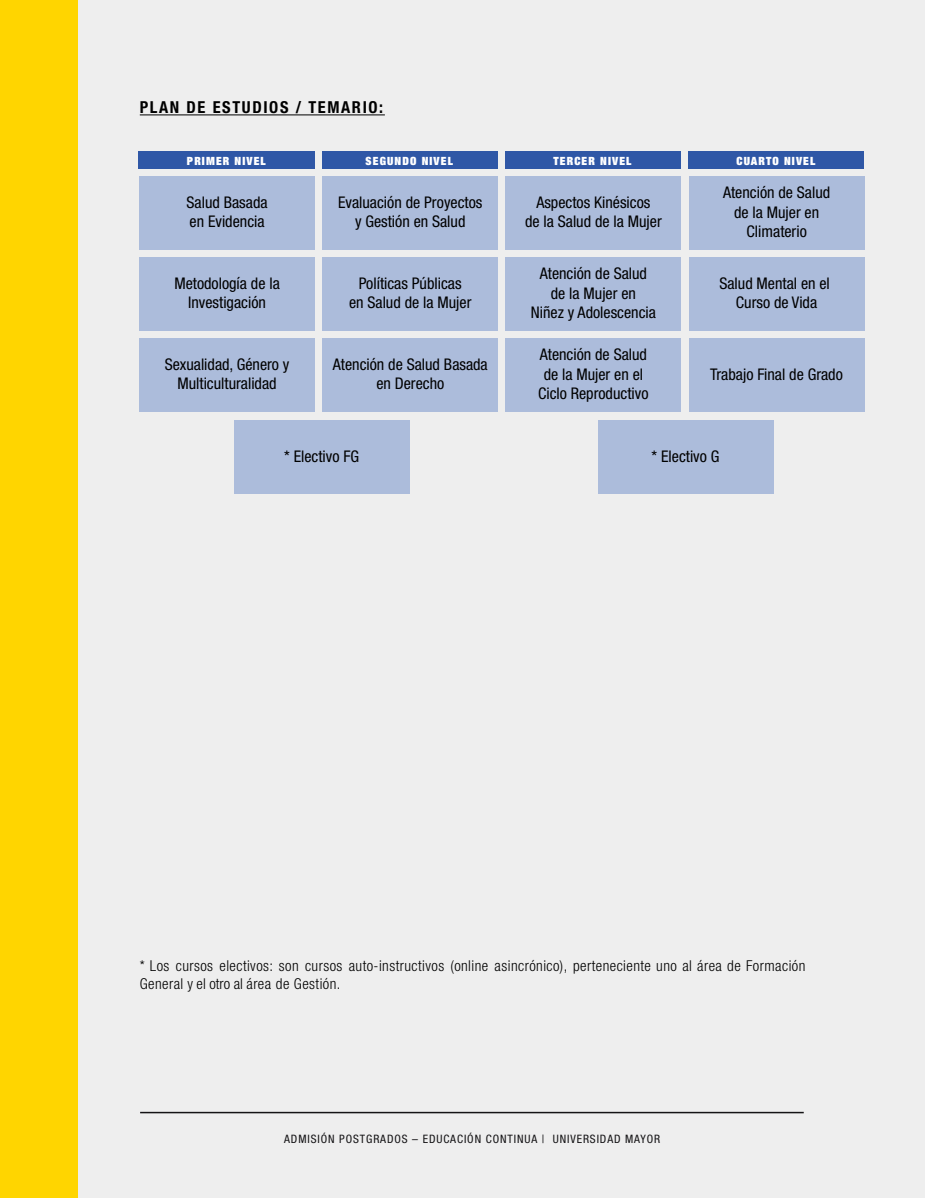
<style>
.page{position:relative;width:925px;height:1198px;background:#fff}
.page>*{position:absolute;margin:0;border:0;box-sizing:border-box;transform-origin:0 0}
.t1{font:700 condensed 16.5px "Helvetica Neue LT Std";letter-spacing:.1em;color:#000}
.t2{font:condensed 16.05px/19.4px "Helvetica Neue LT Std";color:#000;text-align:center}
.t3{font:300 condensed 15px/18px "Helvetica Neue LT Std";letter-spacing:.03em;color:#000}
.t4{font:condensed 11.55px "Helvetica Neue LT Std";letter-spacing:.08em;color:#141315}
.t5{font:900 condensed 11.4px "Helvetica Neue LT Std";letter-spacing:.1em;color:#fff}
</style>
<div class="page">
<div style="left:0;top:0;width:924px;height:1197px;background:#eee"></div>
<div style="left:0;top:0;width:77px;height:1197px;background:#ffd500"></div>
<hr style="left:140px;top:1111px;width:663px;height:2px;background:#141315">
<hr style="left:140px;top:114px;width:245px;height:1px;background:#000">
<div style="left:139px;top:176px;width:176px;height:73px;background:#acbcdb"></div>
<div style="left:322px;top:176px;width:176px;height:73px;background:#acbcdb"></div>
<div style="left:505px;top:176px;width:176px;height:73px;background:#acbcdb"></div>
<div style="left:688px;top:176px;width:176px;height:73px;background:#acbcdb"></div>
<div style="left:139px;top:257px;width:176px;height:73px;background:#acbcdb"></div>
<div style="left:322px;top:257px;width:176px;height:73px;background:#acbcdb"></div>
<div style="left:505px;top:257px;width:176px;height:73px;background:#acbcdb"></div>
<div style="left:688px;top:257px;width:176px;height:73px;background:#acbcdb"></div>
<div style="left:139px;top:338px;width:176px;height:73px;background:#acbcdb"></div>
<div style="left:322px;top:338px;width:176px;height:73px;background:#acbcdb"></div>
<div style="left:505px;top:338px;width:176px;height:73px;background:#acbcdb"></div>
<div style="left:688px;top:338px;width:176px;height:73px;background:#acbcdb"></div>
<div style="left:139px;top:151px;width:176px;height:17px;background:#2f57a6"></div>
<div style="left:505px;top:151px;width:175px;height:17px;background:#2f57a6"></div>
<div style="left:234px;top:420px;width:175px;height:74px;background:#acbcdb"></div>
<div style="left:597px;top:420px;width:176px;height:74px;background:#acbcdb"></div>
<div style="left:322px;top:151px;width:175px;height:17px;background:#2f57a6"></div>
<div style="left:688px;top:151px;width:175px;height:17px;background:#2f57a6"></div>
<p class="t1" style="left:140px;top:97px;width:245px">PLAN DE ESTUDIOS / TEMARIO:</p>
<p class="t5" style="left:365px;top:153px;width:89px">SEGUNDO NIVEL</p>
<p class="t5" style="left:553px;top:153px;width:79px">TERCER NIVEL</p>
<p class="t5" style="left:736px;top:153px;width:80px">CUARTO NIVEL</p>
<p class="t5" style="left:187px;top:153px;width:80px">PRIMER NIVEL</p>
<p class="t2" style="left:186px;top:192px;width:82px;text-align:left">Salud Basada en Evidencia</p>
<p class="t2" style="left:338px;top:192px;width:146px">Evaluación de Proyectos y Gestión en Salud</p>
<p class="t2" style="left:525px;top:192px;width:138px">Aspectos Kinésicos<br>de la Salud de la Mujer</p>
<p class="t2" style="left:722px;top:183px;width:109px">Atención de Salud de la Mujer en<br>Climaterio</p>
<p class="t2" style="left:174px;top:273px;width:107px">Metodología de la<br>Investigación</p>
<p class="t2" style="left:349px;top:273px;width:124px">Políticas Públicas<br>en Salud de la Mujer</p>
<p class="t2" style="left:530px;top:264px;width:127px">Atención de Salud de la Mujer en<br>Niñez y Adolescencia</p>
<p class="t2" style="left:719px;top:273px;width:112px">Salud Mental en el<br>Curso de Vida</p>
<p class="t2" style="left:333px;top:354px;width:156px">Atención de Salud Basada en Derecho</p>
<p class="t2" style="left:538px;top:345px;width:112px">Atención de Salud de la Mujer en el<br>Ciclo Reproductivo</p>
<p class="t2" style="left:165px;top:354px;width:126px">Sexualidad, Género y<br>Multiculturalidad</p>
<p class="t2" style="left:710px;top:364px;width:134px">Trabajo Final de Grado</p>
<p class="t2" style="left:284px;top:446px;width:76px">* Electivo FG</p>
<p class="t2" style="left:651px;top:446px;width:69px">* Electivo G</p>
<p class="t3" style="left:140px;top:956px;width:667px">* Los cursos electivos: son cursos auto-instructivos (online asincrónico), perteneciente uno al área de Formación<br>General y el otro al área de Gestión.</p>
<p class="t4" style="left:284px;top:1131px;width:377px">ADMISIÓN POSTGRADOS – EDUCACIÓN CONTINUA | UNIVERSIDAD MAYOR</p>
</div>
